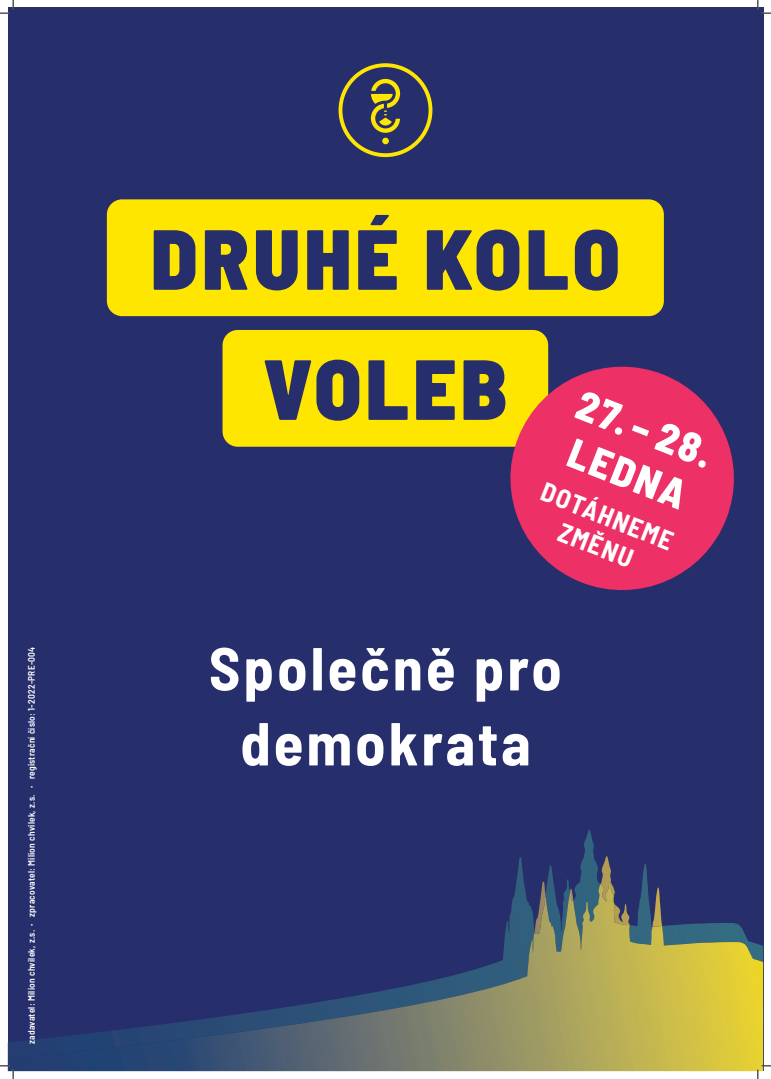
<style>
.page{position:relative;width:771px;height:1079px;background:#fff}
.page>*{position:absolute;margin:0;border:0;box-sizing:border-box;transform-origin:0 0}
.t1{font:900 semi-condensed 85.06px/130.1px "Barlow";letter-spacing:.05em;color:#272e6c;text-align:center}
.t2{font:700 semi-condensed 60.5px/75px "Barlow";letter-spacing:.05em;color:#fff;text-align:center}
.t3{font:800 semi-condensed 41.69px/47.8px "Barlow";color:#fff}
.t4{font:700 semi-condensed 26.19px/30.9px "Barlow";color:#fff;text-align:center}
.t5{font:600 semi-condensed 9.38px "Barlow";letter-spacing:.025em;color:#fff}
.s1{font-weight:800}
</style>
<div class="page">
<div style="left:8px;top:8px;width:755px;height:917px;background:#272e6c"></div>
<div style="left:8px;top:829px;width:592px;height:221px;background:#272e6c"></div>
<img style="left:534px;top:856px;width:128px;height:69px">
<img style="left:8px;top:1050px;width:755px;height:21px">
<img style="left:87px;top:1029px;width:676px;height:21px">
<img style="left:260px;top:1008px;width:503px;height:21px">
<img style="left:395px;top:987px;width:368px;height:21px">
<img style="left:492px;top:965px;width:271px;height:22px">
<img style="left:528px;top:902px;width:102px;height:64px">
<img style="left:629px;top:925px;width:134px;height:41px">
<img style="left:544px;top:882px;width:69px;height:21px">
<div style="left:107px;top:199px;width:556px;height:117px;background:#ffe601;border-radius:15px"></div>
<div style="left:222px;top:330px;width:326px;height:117px;background:#ffe601;border-radius:15px"></div>
<svg style="left:495px;top:352px;width:253px;height:253px;background:#ad3a61"></svg>
<svg style="left:338px;top:63px;width:94px;height:94px;background:#525356"></svg>
<svg style="left:0;top:0;width:14px;height:14px"></svg>
<svg style="left:0;top:1065px;width:14px;height:14px"></svg>
<svg style="left:757px;top:0;width:13px;height:14px"></svg>
<svg style="left:757px;top:1065px;width:13px;height:14px"></svg>
<p class="t5" style="left:25px;top:1044px;width:399px;rotate:-90deg">zadavatel: Milion chvilek, z.s. <span class="s1">·</span> zpracovatel: Milion chvilek, z.s. <span class="s1">·</span> registrační číslo: 1-2022-PRE-004</p>
<h1 class="t1" style="left:151px;top:189px;width:470px">DRUHÉ KOLO<br>VOLEB</h1>
<h3 class="t3" style="left:587px;top:378px;width:144px;rotate:21deg">27. – 28.<br>LEDNA</h3>
<h3 class="t4" style="left:548px;top:475px;width:141px;rotate:21deg">DOTÁHNEME<br>ZMĚNU</h3>
<h2 class="t2" style="left:209px;top:627px;width:354px">Společně pro demokrata</h2>
</div>
